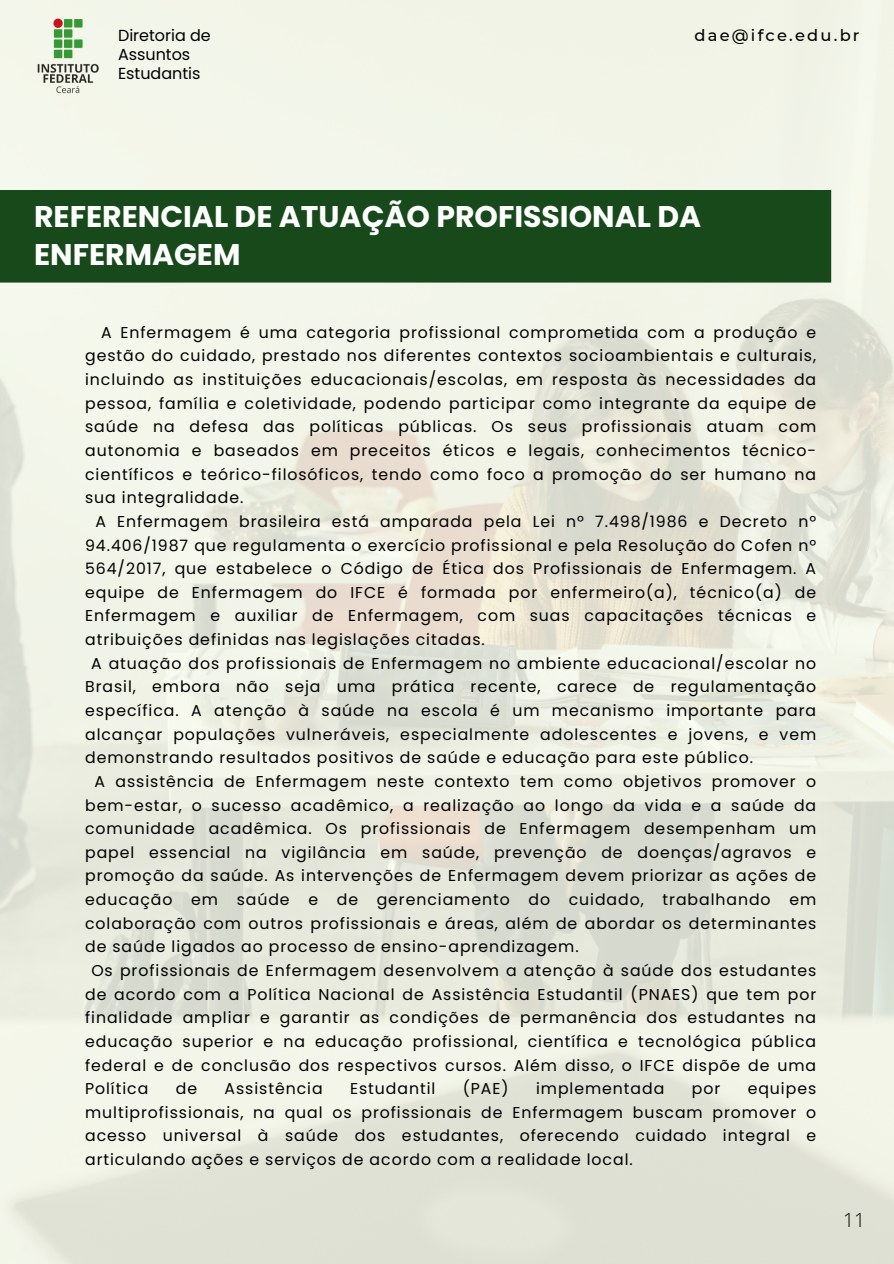
<style>
.page{position:relative;width:894px;height:1264px;background:#fff}
.page>*{position:absolute;margin:0;border:0;box-sizing:border-box;transform-origin:0 0}
.t1{font:700 29.85px/38.1px "Poppins";color:#fff}
.t2{font:300 19.5px "Open Sans";color:#000}
.t3{font:500 16.2px "Montserrat";letter-spacing:.135em;color:#000}
.t4{font:15.9px/19.2px "Poppins";color:#000}
.t5{font:15.75px/23.7px "Poppins";letter-spacing:.06em;color:#000;text-align:justify}
</style>
<div class="page">
<img style="left:18px;top:18px;width:99px;height:78px">
<div style="left:0;top:190px;width:831px;height:92px;background:#17491a"></div>
<p class="t4" style="left:118px;top:26px;width:94px">Diretoria de<br>Assuntos<br>Estudantis</p>
<p class="t3" style="left:694px;top:26px;width:166px">dae@ifce.edu.br</p>
<p class="t1" style="left:34px;top:197px;width:668px">REFERENCIAL DE ATUAÇÃO PROFISSIONAL DA<br>ENFERMAGEM</p>
<p class="t5" style="left:85px;top:320px;width:732px;text-indent:16px">A Enfermagem é uma categoria profissional comprometida com a produção e gestão do cuidado, prestado nos diferentes contextos socioambientais e culturais, incluindo as instituições educacionais/escolas, em resposta às necessidades da pessoa, família e coletividade, podendo participar como integrante da equipe de saúde na defesa das políticas públicas. Os seus profissionais atuam com autonomia e baseados em preceitos éticos e legais, conhecimentos técnico&shy;científicos e teórico-filosóficos, tendo como foco a promoção do ser humano na sua integralidade.</p>
<p class="t5" style="left:85px;top:509px;width:732px;text-indent:10px">A Enfermagem brasileira está amparada pela Lei nº 7.498/1986 e Decreto nº 94.406/1987 que regulamenta o exercício profissional e pela Resolução do Cofen nº 564/2017, que estabelece o Código de Ética dos Profissionais de Enfermagem. A equipe de Enfermagem do IFCE é formada por enfermeiro(a), técnico(a) de Enfermagem e auxiliar de Enfermagem, com suas capacitações técnicas e atribuições definidas nas legislações citadas.</p>
<h2 class="t5" style="left:85px;top:651px;width:732px;text-indent:6px">A atuação dos profissionais de Enfermagem no ambiente educacional/escolar no Brasil, embora não seja uma prática recente, carece de regulamentação específica. A atenção à saúde na escola é um mecanismo importante para alcançar populações vulneráveis, especialmente adolescentes e jovens, e vem demonstrando resultados positivos de saúde e educação para este público.</h2>
<p class="t5" style="left:85px;top:769px;width:732px;text-indent:9px">A assistência de Enfermagem neste contexto tem como objetivos promover o bem-estar, o sucesso acadêmico, a realização ao longo da vida e a saúde da comunidade acadêmica. Os profissionais de Enfermagem desempenham um papel essencial na vigilância em saúde, prevenção de doenças/agravos e promoção da saúde. As intervenções de Enfermagem devem priorizar as ações de educação em saúde e de gerenciamento do cuidado, trabalhando em colaboração com outros profissionais e áreas, além de abordar os determinantes de saúde ligados ao processo de ensino-aprendizagem.</p>
<h1 class="t5" style="left:85px;top:958px;width:732px;text-indent:6px">Os profissionais de Enfermagem desenvolvem a atenção à saúde dos estudantes de acordo com a Política Nacional de Assistência Estudantil (PNAES) que tem por finalidade ampliar e garantir as condições de permanência dos estudantes na educação superior e na educação profissional, científica e tecnológica pública federal e de conclusão dos respectivos cursos. Além disso, o IFCE dispõe de uma Política</h1>
<h1 class="t5" style="left:176px;top:1076px;width:23px">de</h1>
<h1 class="t5" style="left:224px;top:1076px;width:99px">Assistência</h1>
<h1 class="t5" style="left:350px;top:1076px;width:87px">Estudantil</h1>
<h1 class="t5" style="left:462px;top:1076px;width:47px">(PAE)</h1>
<h1 class="t5" style="left:536px;top:1076px;width:130px">implementada</h1>
<h1 class="t5" style="left:691px;top:1076px;width:30px">por</h1>
<h1 class="t5" style="left:85px;top:1076px;width:732px;text-indent:662px">equipes multiprofissionais, na qual os profissionais de Enfermagem buscam promover o acesso universal à saúde dos estudantes, oferecendo cuidado integral e articulando ações e serviços de acordo com a realidade local.</h1>
<p class="t2" style="left:842px;top:1206px;width:24px">11</p>
</div>
